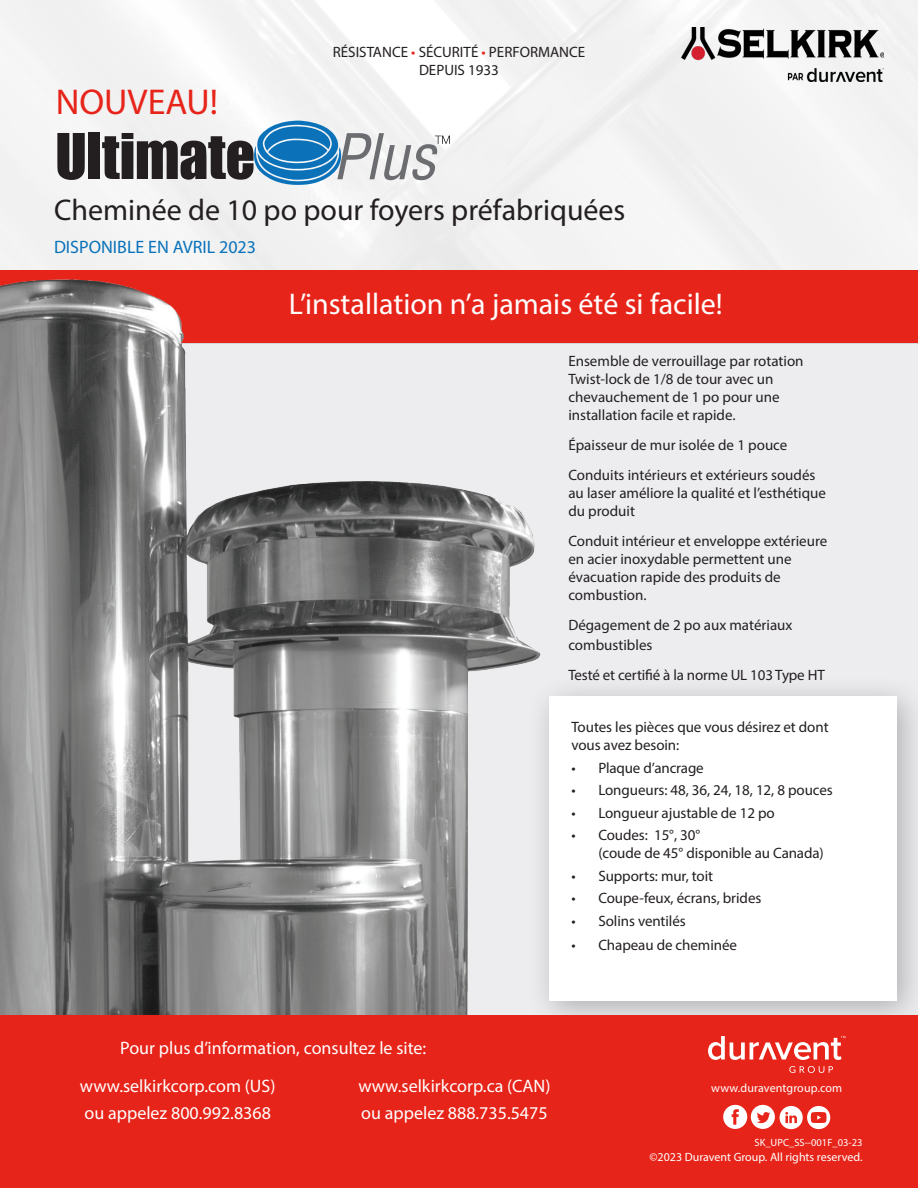
<style>
.page{position:relative;width:918px;height:1188px;background:#fff}
.page>*{position:absolute;margin:0;border:0;box-sizing:border-box;transform-origin:0 0}
.t1{font:36px "Myriad Pro";color:#e72419}
.t2{font:30px "Myriad Pro";color:#231f20}
.t3{font:30px "Myriad Pro";color:#fff}
.t4{font:18px "Myriad Pro";color:#fff}
.t5{font:18px "Myriad Pro";color:#0a72ba}
.t6{font:15px/18px "Myriad Pro";color:#231f20}
.text_white{font:12px "Myriad Pro";color:#fff}
.t7{font:10.5px "Myriad Pro";color:#fff}
.s1{color:#e72419}
</style>
<div class="page">
<div style="left:0;top:0;width:918px;height:531px;background:#f3f3f3"></div>
<div style="left:0;top:270px;width:918px;height:86px;background:#e72419"></div>
<div style="left:0;top:344px;width:918px;height:671px;background:#ededef"></div>
<div style="left:527px;top:674px;width:391px;height:362px;background:#231f20;opacity:.31"></div>
<div style="left:549px;top:696px;width:348px;height:305px;background:#fff"></div>
<img style="left:681px;top:27px;width:203px;height:54px">
<svg style="left:57px;top:133px;width:28px;height:47px"></svg>
<div style="left:88px;top:133px;width:12px;height:46px;background:#231f20"></div>
<svg style="left:102px;top:121px;width:348px;height:64px"></svg>
<img style="left:0;top:259px;width:549px;height:757px">
<div style="left:0;top:1016px;width:918px;height:172px;background:#e72419"></div>
<svg style="left:789px;top:1066px;width:44px;height:7px"></svg>
<svg style="left:708px;top:1036px;width:137px;height:24px"></svg>
<svg style="left:723px;top:1105px;width:108px;height:24px"></svg>
<p class="t1" style="left:56px;top:79px;width:164px">NOUVEAU!</p>
<p class="t6" style="left:333px;top:42px;width:254px">RÉSISTANCE <span class="s1">•</span> SÉCURITÉ <span class="s1">•</span> PERFORMANCE</p>
<p class="t6" style="left:419px;top:61px;width:81px">DEPUIS 1933</p>
<p class="t2" style="left:54px;top:191px;width:573px">Cheminée de 10 po pour foyers préfabriquées</p>
<p class="t5" style="left:54px;top:236px;width:204px">DISPONIBLE EN AVRIL 2023</p>
<p class="t3" style="left:289px;top:286px;width:435px">L’installation n’a jamais été si facile!</p>
<p class="t6" style="left:568px;top:352px;width:237px">Ensemble de verrouillage par rotation Twist-lock de 1/8 de tour avec un chevauchement de 1 po pour une installation facile et rapide.</p>
<p class="t6" style="left:568px;top:436px;width:221px">Épaisseur de mur isolée de 1 pouce</p>
<p class="t6" style="left:568px;top:466px;width:259px">Conduits intérieurs et extérieurs soudés au laser améliore la qualité et l’esthétique du produit</p>
<p class="t6" style="left:568px;top:532px;width:260px">Conduit intérieur et enveloppe extérieure en acier inoxydable permettent une évacuation rapide des produits de combustion.</p>
<p class="t6" style="left:568px;top:615px;width:226px;line-height:19.8px">Dégagement de 2 po aux matériaux combustibles</p>
<p class="t6" style="left:568px;top:665px;width:258px">Testé et certifié à la norme UL 103 Type HT</p>
<p class="t6" style="left:571px;top:718px;width:259px">Toutes les pièces que vous désirez et dont vous avez besoin:</p>
<p class="t6" style="left:571px;top:759px;width:134px">• Plaque d’ancrage</p>
<p class="t6" style="left:571px;top:781px;width:263px">• Longueurs: 48, 36, 24, 18, 12, 8 pouces</p>
<p class="t6" style="left:571px;top:804px;width:205px">• Longueur ajustable de 12 po</p>
<p class="t6" style="left:598px;top:826px;width:227px;text-indent:-27px">• Coudes: 15°, 30°<br>(coude de 45° disponible au Canada)</p>
<p class="t6" style="left:571px;top:867px;width:143px">• Supports: mur, toit</p>
<p class="t6" style="left:571px;top:889px;width:192px">• Coupe-feux, écrans, brides</p>
<p class="t6" style="left:571px;top:912px;width:116px">• Solins ventilés</p>
<p class="t6" style="left:571px;top:936px;width:167px">• Chapeau de cheminée</p>
<p class="t4" style="left:120px;top:1036px;width:308px">Pour plus d’information, consultez le site:</p>
<p class="t4" style="left:80px;top:1075px;width:197px">www.selkirkcorp.com (US)</p>
<p class="t4" style="left:85px;top:1102px;width:188px">ou appelez 800.992.8368</p>
<p class="t4" style="left:358px;top:1075px;width:194px">www.selkirkcorp.ca (CAN)</p>
<p class="t4" style="left:361px;top:1102px;width:188px">ou appelez 888.735.5475</p>
<p class="text_white" style="left:711px;top:1081px;width:132px">www.duraventgroup.com</p>
<p class="t7" style="left:755px;top:1136px;width:109px">SK_UPC_SS--001F_03-23</p>
<p class="text_white" style="left:649px;top:1149px;width:215px">©2023 Duravent Group. All rights reserved.</p>
</div>
